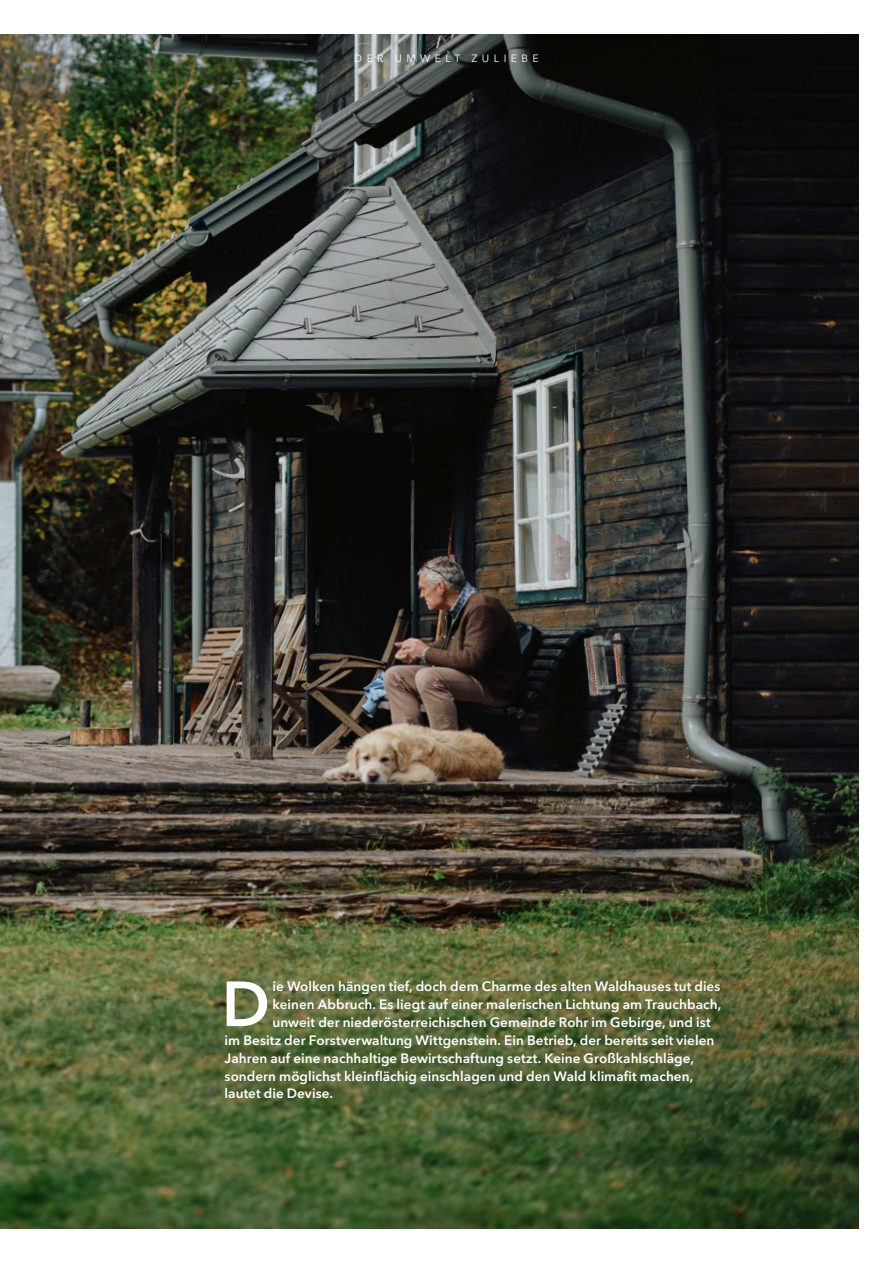
<style>
.page{position:relative;width:893px;height:1263px;background:#fff}
.page>*{position:absolute;margin:0;border:0;box-sizing:border-box;transform-origin:0 0}
.t1{font:600 63px "Avenir Next";color:#fff}
.t2{font:600 13.5px "Avenir Next LT Pro";letter-spacing:.005em;color:#fff}
.t3{font:10.5px "Avenir Next LT Pro";letter-spacing:.42em;color:#fff}
</style>
<div class="page">
<img style="left:0;top:34px;width:859px;height:1195px">
<p class="t3" style="left:354px;top:52px;width:186px">DER UMWELT ZULIEBE</p>
<p class="t2" style="left:273px;top:978px;width:449px">ie Wolken hängen tief, doch dem Charme des alten Waldhauses tut dies</p>
<p class="t2" style="left:273px;top:996px;width:450px">keinen Abbruch. Es liegt auf einer malerischen Lichtung am Trauchbach,</p>
<p class="t2" style="left:273px;top:1014px;width:440px">unweit der niederösterreichischen Gemeinde Rohr im Gebirge, und ist</p>
<p class="t2" style="left:225px;top:1032px;width:491px">im Besitz der Forstverwaltung Wittgenstein. Ein Betrieb, der bereits seit vielen</p>
<p class="t2" style="left:225px;top:1050px;width:471px">Jahren auf eine nachhaltige Bewirtschaftung setzt. Keine Großkahlschläge,</p>
<p class="t2" style="left:225px;top:1067px;width:470px">sondern möglichst kleinflächig einschlagen und den Wald klimafit machen,</p>
<p class="t2" style="left:225px;top:1085px;width:110px">lautet die Devise.</p>
<h1 class="t1" style="left:222px;top:950px;width:50px">D</h1>
</div>
